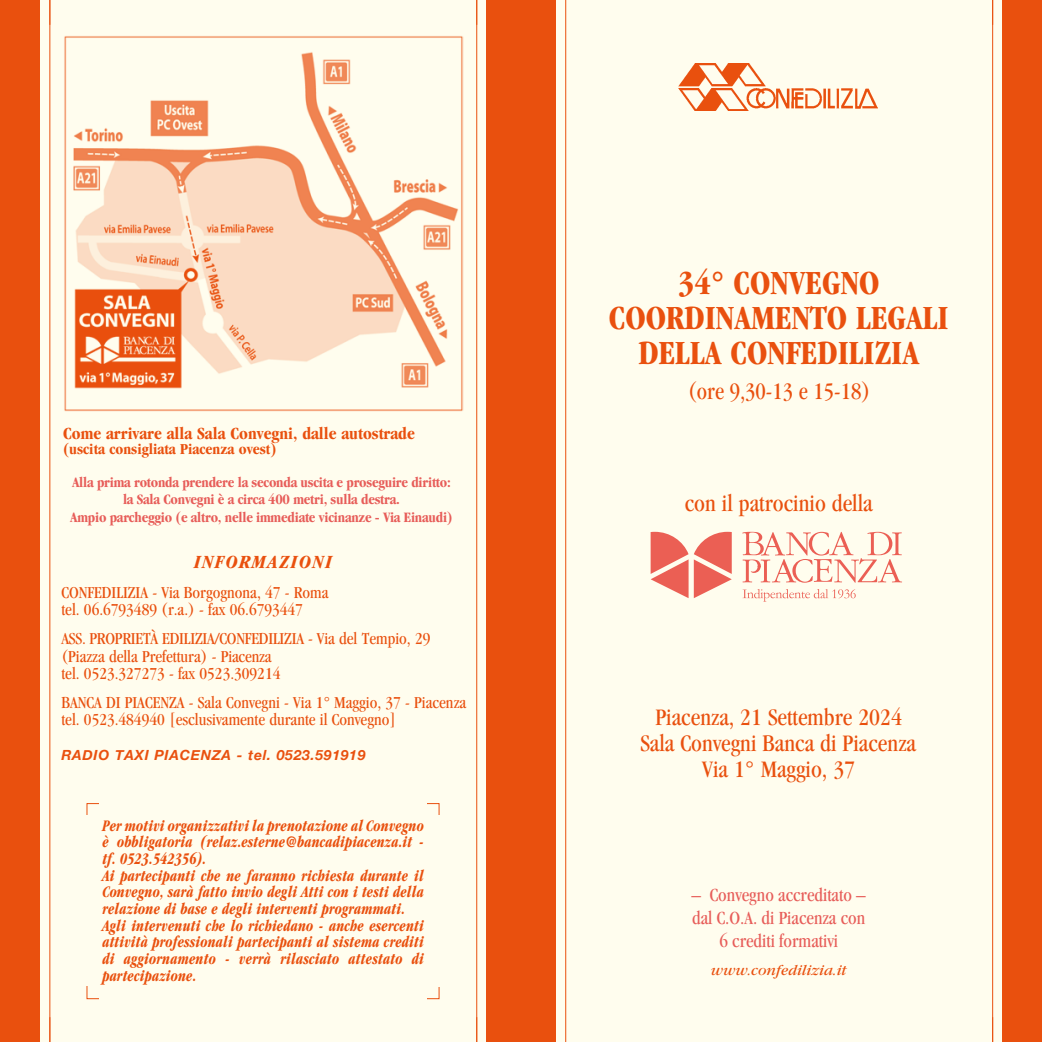
<style>
.page{position:relative;width:1042px;height:1042px;background:#fff}
.page>*{position:absolute;margin:0;border:0;box-sizing:border-box;transform-origin:0 0}
.t1{font:700 condensed 35px/35px "Garamond";color:#e9500e;text-align:center;scale:.95 1}
.t2{font:condensed 24.5px/26.2px "Garamond";color:#e9500e;text-align:center}
.t3{font:condensed 24.5px "Garamond";color:#e9500e;scale:.95 1}
.t4{font:condensed 19.25px/23.1px "Garamond";color:#e75d59;text-align:center}
.t5{font:italic 700 condensed 19.25px "Garamond";letter-spacing:.1em;color:#e9500e}
.t6{font:700 condensed 17.68px "Garamond";color:#e9500e}
.t7{font:condensed 17.32px/17.3px "Garamond";color:#e9500e}
.t8{font:italic 700 condensed 16.62px/16.6px "Garamond";letter-spacing:.01em;color:#e9500e;scale:.86 1}
.t9{font:700 condensed 15.75px "Garamond";color:#e9500e}
.t10{font:italic 15.75px "Garamond";color:#e9500e}
.t11{font:700 condensed 14.88px/17.8px "Garamond";letter-spacing:-.015em;color:#e75d59;text-align:center}
.t12{font:italic 700 14px "Helvetica Neue";letter-spacing:.05em;color:#e9500e}
</style>
<div class="page">
<div style="left:40px;top:0;width:962px;height:1042px;background:#fffdee"></div>
<div style="left:99px;top:798px;width:328px;height:12px;background:#fffdee"></div>
<div style="left:99px;top:993px;width:328px;height:13px;background:#fffdee"></div>
<div style="left:81px;top:815px;width:13px;height:171px;background:#fffdee"></div>
<div style="left:436px;top:815px;width:9px;height:171px;background:#fffdee"></div>
<div style="left:0;top:0;width:40px;height:1042px;background:#e9500e"></div>
<div style="left:487px;top:0;width:69px;height:1042px;background:#e9500e"></div>
<div style="left:1002px;top:0;width:40px;height:1042px;background:#e9500e"></div>
<hr style="left:49px;top:0;width:1px;height:1042px;background:#e9500e">
<hr style="left:476px;top:0;width:1px;height:1042px;background:#e9500e">
<hr style="left:992px;top:0;width:1px;height:1042px;background:#e9500e">
<img style="left:678px;top:64px;width:199px;height:46px">
<img style="left:63px;top:36px;width:401px;height:375px">
<hr style="left:565px;top:0;width:1px;height:1042px;background:#e9500e">
<svg style="left:650px;top:532px;width:38px;height:66px;background:#f19083"></svg>
<svg style="left:694px;top:532px;width:38px;height:66px;background:#f18f82"></svg>
<svg style="left:742px;top:532px;width:160px;height:51px;background:#fad8ca"></svg>
<svg style="left:742px;top:589px;width:114px;height:12px"></svg>
<p class="t6" style="left:63px;top:423px;width:353px">Come arrivare alla Sala Convegni, dalle autostrade</p>
<p class="t9" style="left:63px;top:440px;width:215px">(uscita consigliata Piacenza ovest)</p>
<p class="t11" style="left:70px;top:474px;width:384px">Alla prima rotonda prendere la seconda uscita e proseguire diritto: la Sala Convegni è a circa 400 metri, sulla destra.<br>Ampio parcheggio (e altro, nelle immediate vicinanze - Via Einaudi)</p>
<p class="t5" style="left:194px;top:551px;width:139px">INFORMAZIONI</p>
<p class="t7" style="left:61px;top:585px;width:268px">CONFEDILIZIA - Via Borgognona, 47 - Roma tel. 06.6793489 (r.a.) - fax 06.6793447</p>
<p class="t7" style="left:61px;top:631px;width:370px">ASS. PROPRIETÀ EDILIZIA/CONFEDILIZIA - Via del Tempio, 29 (Piazza della Prefettura) - Piacenza<br>tel. 0523.327273 - fax 0523.309214</p>
<p class="t7" style="left:61px;top:695px;width:406px">BANCA DI PIACENZA - Sala Convegni - Via 1° Maggio, 37 - Piacenza tel. 0523.484940 [esclusivamente durante il Convegno]</p>
<p class="t12" style="left:61px;top:746px;width:306px">RADIO TAXI PIACENZA - tel. 0523.591919</p>
<p class="t8" style="left:102px;top:817px;width:375px">Per motivi organizzativi la prenotazione al Convegno è obbligatoria (relaz.esterne@bancadipiacenza.it - tf. 0523.542356).<br>Ai partecipanti che ne faranno richiesta durante il Convegno, sarà fatto invio degli Atti con i testi della relazione di base e degli interventi programmati.<br>Agli intervenuti che lo richiedano - anche esercenti attività professionali partecipanti al sistema crediti di aggiornamento - verrà rilasciato attestato di partecipazione.</p>
<h1 class="t1" style="left:609px;top:265px;width:359px">34° CONVEGNO<br>COORDINAMENTO LEGALI<br>DELLA CONFEDILIZIA</h1>
<h2 class="t3" style="left:688px;top:382px;width:194px">(ore 9,30-13 e 15-18)</h2>
<h2 class="t2" style="left:685px;top:492px;width:189px">con il patrocinio della</h2>
<h2 class="t2" style="left:640px;top:705px;width:277px">Piacenza, 21 Settembre 2024<br>Sala Convegni Banca di Piacenza<br>Via 1° Maggio, 37</h2>
<p class="t4" style="left:691px;top:884px;width:176px">– Convegno accreditato – dal C.O.A. di Piacenza con<br>6 crediti formativi</p>
<p class="t10" style="left:711px;top:962px;width:137px">www.confedilizia.it</p>
</div>
